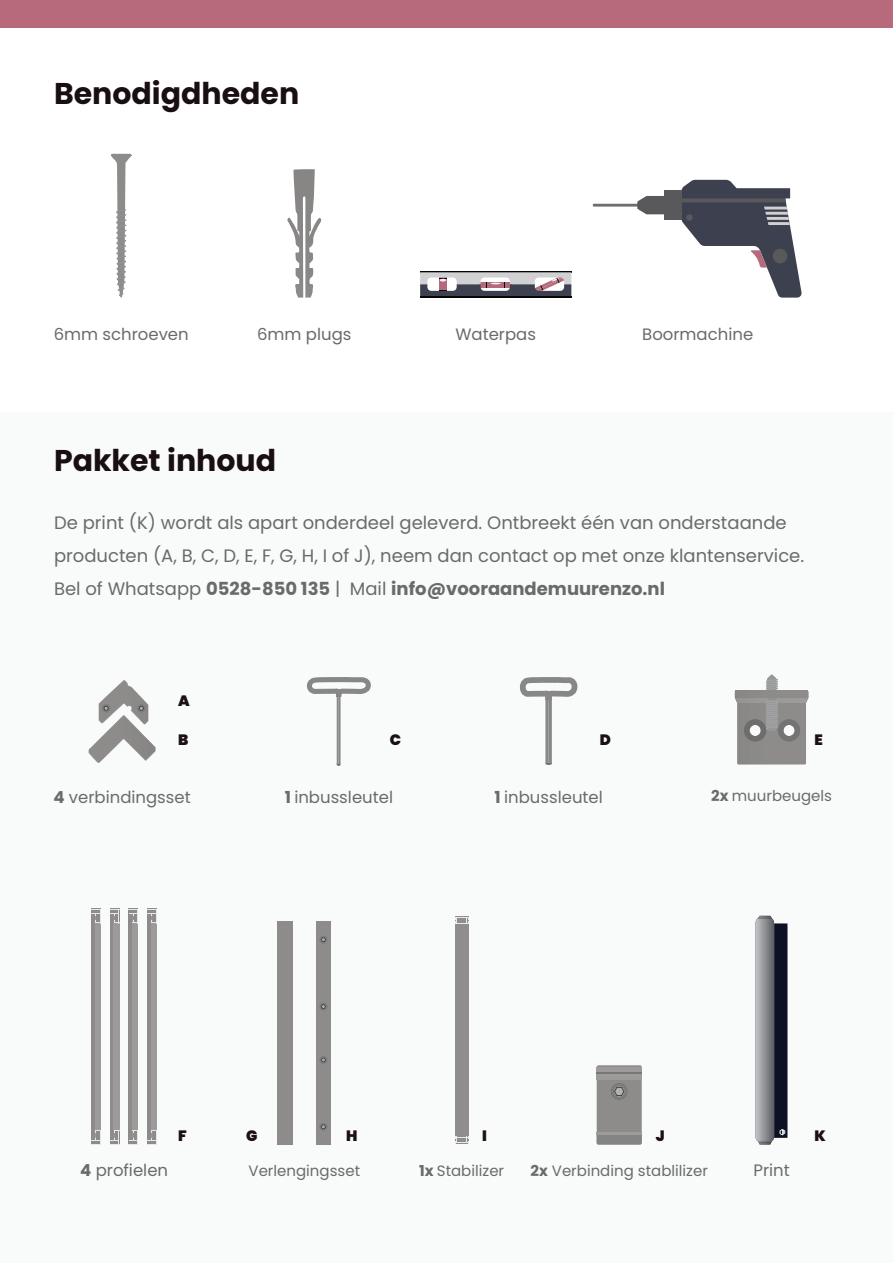
<style>
.page{position:relative;width:893px;height:1263px;background:#fff}
.page>*{position:absolute;margin:0;border:0;box-sizing:border-box;transform-origin:0 0}
.t1{font:700 30px "Poppins";color:#190e11}
.t2{font:18px/33px "Poppins";color:#696a69}
.t3{font:16.5px "Poppins";color:#696a69}
.t4{font:15px "Poppins";color:#696a69}
.t5{font:900 15px "Poppins";color:#1b1012}
.s1{font-weight:700}
</style>
<div class="page">
<div style="left:0;top:412px;width:893px;height:851px;background:#f9fafa"></div>
<svg style="left:735px;top:674px;width:74px;height:91px"></svg>
<svg style="left:520px;top:677px;width:58px;height:88px"></svg>
<div style="left:455px;top:917px;width:13px;height:226px;background:#8f8e8d"></div>
<svg style="left:455px;top:917px;width:14px;height:7px"></svg>
<svg style="left:455px;top:1137px;width:14px;height:6px"></svg>
<svg style="left:597px;top:1065px;width:45px;height:79px;background:#8c8b8a"></svg>
<div style="left:597px;top:1074px;width:45px;height:5px;background:#9c9b99"></div>
<hr style="left:597px;top:1132px;width:45px;height:3px;background:#9c9b99">
<svg style="left:307px;top:677px;width:64px;height:89px"></svg>
<svg style="left:89px;top:680px;width:66px;height:83px"></svg>
<div style="left:278px;top:922px;width:15px;height:222px;background:#8d8c8b"></div>
<div style="left:316px;top:922px;width:15px;height:222px;background:#8d8c8b"></div>
<div style="left:320px;top:1056px;width:7px;height:8px;background:#7c7d7b;border-radius:50%"></div>
<svg style="left:320px;top:1056px;width:7px;height:7px"></svg>
<svg style="left:320px;top:1003px;width:7px;height:7px"></svg>
<svg style="left:320px;top:936px;width:7px;height:7px"></svg>
<svg style="left:320px;top:1123px;width:7px;height:7px"></svg>
<div style="left:91px;top:909px;width:9px;height:235px;background:#8d8c8b"></div>
<div style="left:95px;top:923px;width:5px;height:208px;background:#9c9b99"></div>
<svg style="left:91px;top:909px;width:10px;height:14px"></svg>
<svg style="left:91px;top:1130px;width:10px;height:14px"></svg>
<svg style="left:110px;top:923px;width:4px;height:207px"></svg>
<div style="left:114px;top:923px;width:5px;height:208px;background:#9c9b99"></div>
<svg style="left:110px;top:909px;width:9px;height:14px"></svg>
<svg style="left:110px;top:1130px;width:9px;height:14px"></svg>
<svg style="left:129px;top:923px;width:4px;height:207px"></svg>
<div style="left:133px;top:923px;width:5px;height:208px;background:#9c9b99"></div>
<svg style="left:129px;top:909px;width:9px;height:14px"></svg>
<svg style="left:129px;top:1130px;width:9px;height:14px"></svg>
<div style="left:148px;top:909px;width:9px;height:235px;background:#8d8c8b"></div>
<div style="left:151px;top:923px;width:6px;height:208px;background:#9c9b99"></div>
<svg style="left:148px;top:909px;width:9px;height:14px"></svg>
<svg style="left:148px;top:1130px;width:9px;height:14px"></svg>
<hr style="left:787px;top:927px;width:1px;height:206px;background:#eaeaea">
<svg style="left:757px;top:916px;width:30px;height:228px;background:#222639"></svg>
<img style="left:755px;top:919px;width:19px;height:222px">
<svg style="left:593px;top:196px;width:71px;height:18px"></svg>
<svg style="left:681px;top:180px;width:121px;height:118px"></svg>
<div style="left:773px;top:249px;width:14px;height:14px;background:#59595c;border-radius:50%"></div>
<div style="left:664px;top:190px;width:17px;height:30px;background:#59595c"></div>
<svg style="left:287px;top:169px;width:35px;height:129px"></svg>
<svg style="left:111px;top:154px;width:21px;height:144px"></svg>
<hr style="left:420px;top:296px;width:151px;height:2px;background:#040503">
<hr style="left:420px;top:271px;width:151px;height:1px;background:#040503">
<svg style="left:420px;top:272px;width:151px;height:24px"></svg>
<div style="left:0;top:0;width:893px;height:28px;background:#b66a7b"></div>
<h1 class="t1" style="left:54px;top:76px;width:247px">Benodigdheden</h1>
<p class="t3" style="left:54px;top:325px;width:137px">6mm schroeven</p>
<p class="t3" style="left:257px;top:325px;width:96px">6mm plugs</p>
<p class="t3" style="left:455px;top:325px;width:82px">Waterpas</p>
<p class="t3" style="left:642px;top:325px;width:112px">Boormachine</p>
<h1 class="t1" style="left:54px;top:443px;width:224px">Pakket inhoud</h1>
<p class="t2" style="left:54px;top:506px;width:752px">De print (K) wordt als apart onderdeel geleverd. Ontbreekt één van onderstaande producten (A, B, C, D, E, F, G, H, I of J), neem dan contact op met onze klantenservice.<br>Bel of Whatsapp <span class="s1">0528-850 135</span> | Mail <span class="s1">info@vooraandemuurenzo.nl</span></p>
<p class="t5" style="left:178px;top:692px;width:13px">A</p>
<p class="t5" style="left:178px;top:731px;width:12px">B</p>
<p class="t5" style="left:390px;top:731px;width:13px">C</p>
<p class="t5" style="left:600px;top:731px;width:13px">D</p>
<p class="t5" style="left:814px;top:731px;width:10px">E</p>
<p class="t3" style="left:53px;top:787px;width:139px"><span class="s1">4</span> verbindingsset</p>
<p class="t3" style="left:285px;top:787px;width:110px"><span class="s1">1</span> inbussleutel</p>
<p class="t3" style="left:494px;top:787px;width:110px"><span class="s1">1</span> inbussleutel</p>
<p class="t4" style="left:711px;top:787px;width:122px"><span class="s1">2x</span> muurbeugels</p>
<p class="t5" style="left:178px;top:1127px;width:10px">F</p>
<p class="t5" style="left:246px;top:1127px;width:13px">G</p>
<p class="t5" style="left:346px;top:1127px;width:13px">H</p>
<p class="t5" style="left:482px;top:1127px;width:6px">I</p>
<p class="t5" style="left:656px;top:1127px;width:10px">J</p>
<p class="t5" style="left:814px;top:1127px;width:13px">K</p>
<p class="t3" style="left:80px;top:1160px;width:90px"><span class="s1">4</span> profielen</p>
<p class="t4" style="left:249px;top:1162px;width:113px">Verlengingsset</p>
<p class="t3" style="left:753px;top:1160px;width:38px">Print</p>
<p class="t4" style="left:419px;top:1162px;width:86px"><span class="s1">1x</span> Stabilizer</p>
<p class="t4" style="left:530px;top:1162px;width:179px"><span class="s1">2x</span> Verbinding stablilizer</p>
</div>
